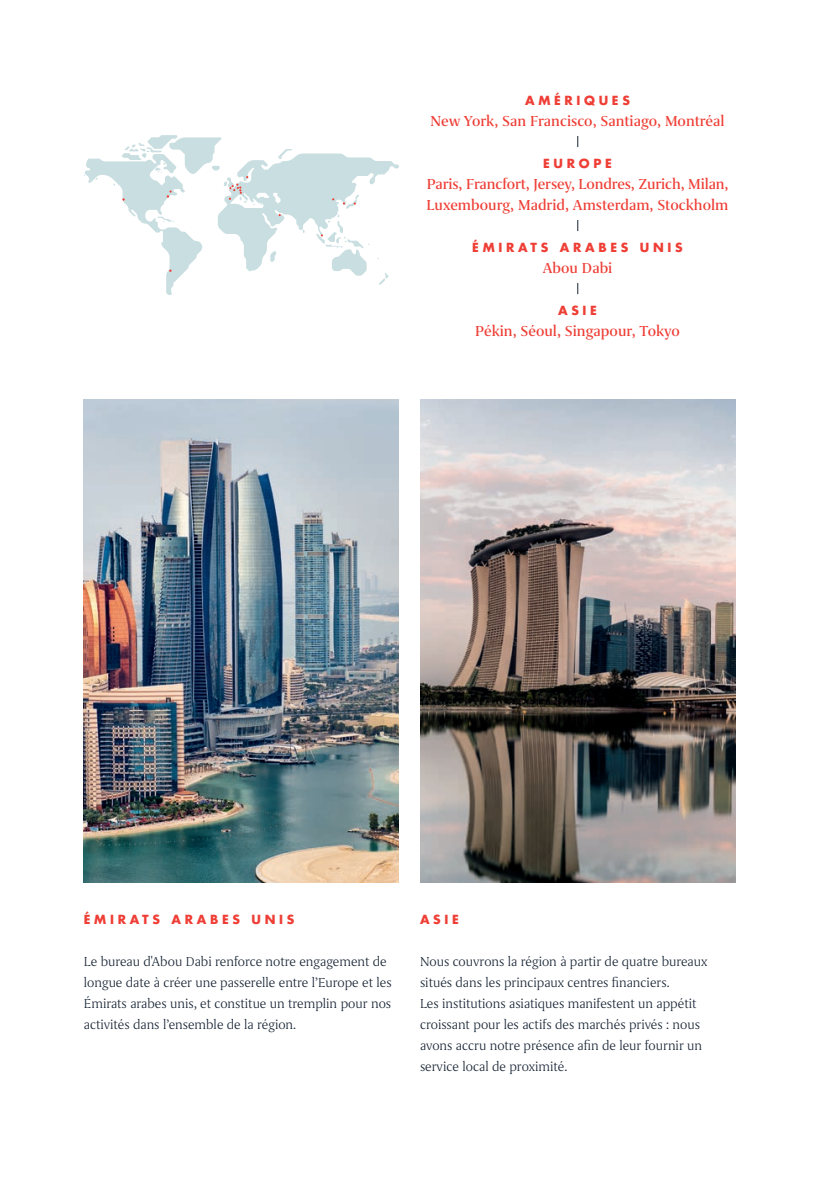
<style>
.page{position:relative;width:819px;height:1191px;background:#fff}
.page>*{position:absolute;margin:0;border:0;box-sizing:border-box;transform-origin:0 0}
.t1{font:500 16.62px/21px "Grifo S";color:#ee3e35}
.t2{font:300 14.88px/21px "Grifo S";color:#172434}
.t3{font:700 12.25px "Futura Std";letter-spacing:.3em;color:#ee3e35}
</style>
<div class="page">
<svg style="left:84px;top:135px;width:315px;height:160px"></svg>
<svg style="left:167px;top:190px;width:5px;height:8px"></svg>
<svg style="left:229px;top:176px;width:19px;height:24px"></svg>
<img style="left:420px;top:399px;width:315px;height:483px">
<img style="left:84px;top:399px;width:315px;height:483px">
<p class="t3" style="left:525px;top:92px;width:106px">AMÉRIQUES</p>
<p class="t1" style="left:430px;top:110px;width:295px">New York, San Francisco, Santiago, Montréal</p>
<p class="t3" style="left:543px;top:155px;width:70px">EUROPE</p>
<p class="t1" style="left:426px;top:173px;width:303px">Paris, Francfort, Jersey, Londres, Zurich, Milan,<br>Luxembourg, Madrid, Amsterdam, Stockholm</p>
<p class="t3" style="left:472px;top:239px;width:212px">ÉMIRATS ARABES UNIS</p>
<p class="t1" style="left:542px;top:257px;width:71px">Abou Dabi</p>
<p class="t3" style="left:558px;top:302px;width:40px">ASIE</p>
<p class="t1" style="left:475px;top:320px;width:206px">Pékin, Séoul, Singapour, Tokyo</p>
<p class="t3" style="left:84px;top:911px;width:212px">ÉMIRATS ARABES UNIS</p>
<p class="t2" style="left:84px;top:951px;width:309px">Le bureau d'Abou Dabi renforce notre engagement de longue date à créer une passerelle entre l’Europe et les Émirats arabes unis, et constitue un tremplin pour nos activités dans l’ensemble de la région.</p>
<p class="t3" style="left:420px;top:911px;width:40px">ASIE</p>
<p class="t2" style="left:420px;top:951px;width:289px">Nous couvrons la région à partir de quatre bureaux situés dans les principaux centres financiers.<br>Les institutions asiatiques manifestent un appétit croissant pour les actifs des marchés privés : nous avons accru notre présence afin de leur fournir un service local de proximité.</p>
</div>
